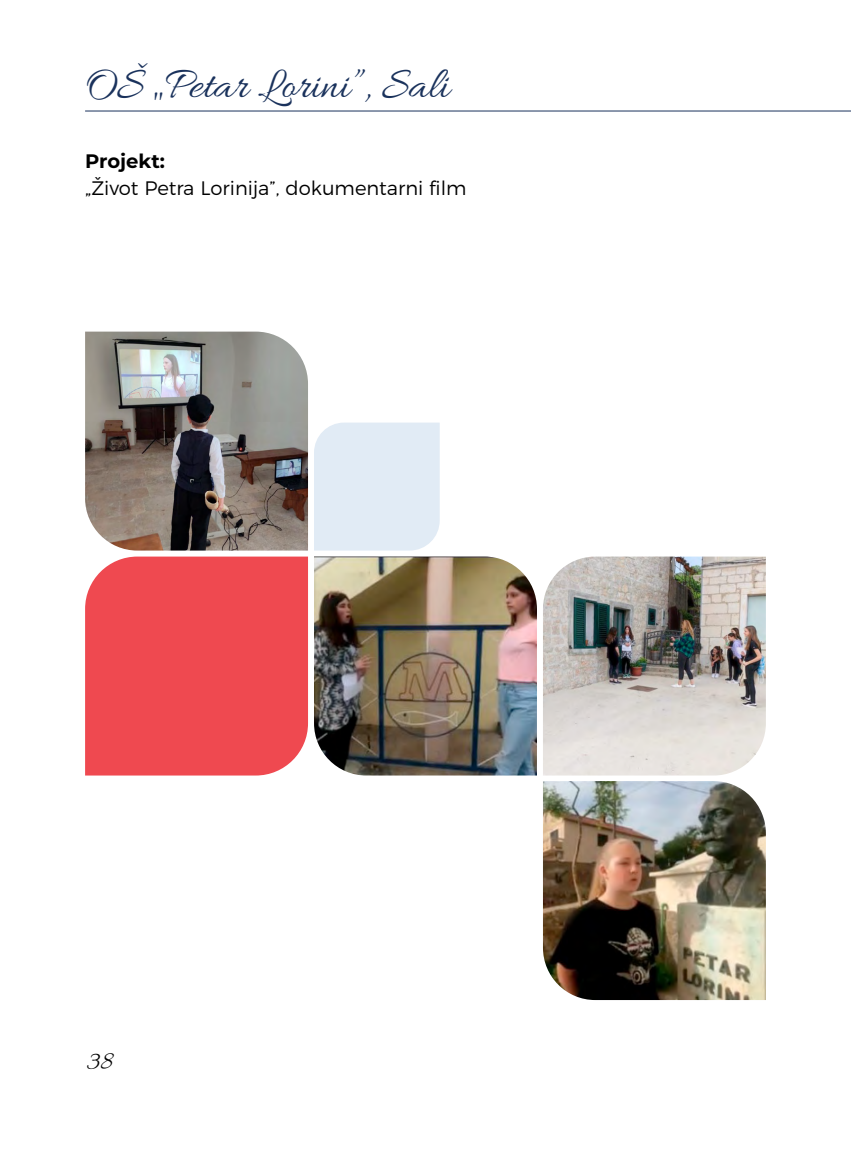
<style>
.page{position:relative;width:851px;height:1149px;background:#fff}
.page>*{position:absolute;margin:0;border:0;box-sizing:border-box;transform-origin:0 0}
.t1{font:45px "Allura";color:#1a325c}
.t2{font:27px "Allura";color:#000}
.t3{font:300 19.5px "Montserrat";color:#000}
.t4{font:700 19.5px "Montserrat";color:#000}
</style>
<div class="page">
<hr style="left:85px;top:111px;width:765px;height:1px;background:#1a325c">
<div style="left:85px;top:556px;width:223px;height:219px;background:#ef4950"></div>
<div style="left:314px;top:422px;width:125px;height:128px;background:#e1ebf5"></div>
<img style="left:543px;top:781px;width:222px;height:218px">
<img style="left:314px;top:556px;width:223px;height:219px">
<img style="left:85px;top:331px;width:223px;height:219px">
<img style="left:543px;top:556px;width:222px;height:219px">
<h1 class="t1" style="left:85px;top:60px;width:366px">OŠ „Petar Lorini”, Sali</h1>
<p class="t4" style="left:85px;top:147px;width:81px">Projekt:</p>
<p class="t3" style="left:85px;top:172px;width:383px">„Život Petra Lorinija”, dokumentarni film</p>
<h2 class="t2" style="left:85px;top:1046px;width:30px">38</h2>
</div>
